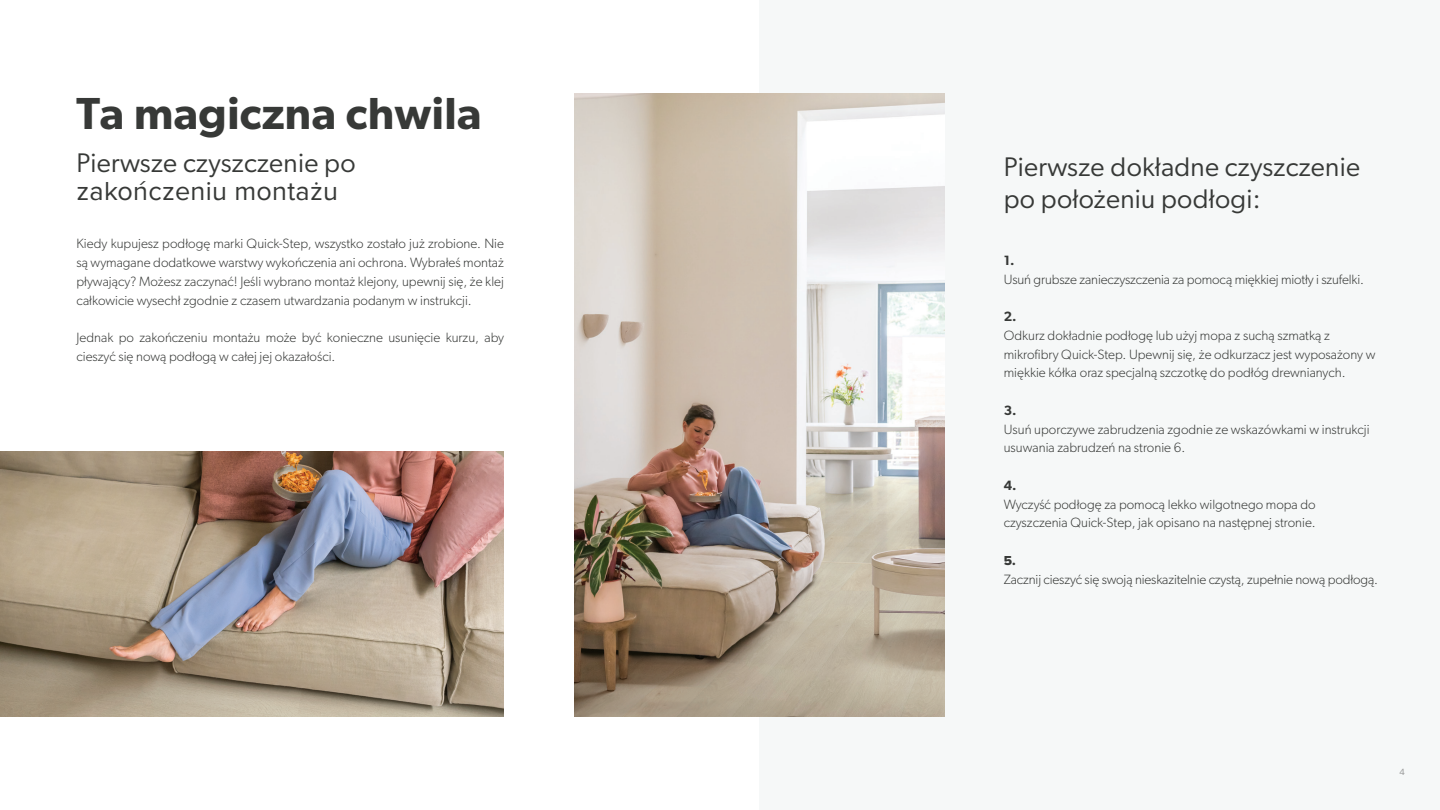
<style>
.page{position:relative;width:1440px;height:810px;background:#fff}
.page>*{position:absolute;margin:0;border:0;box-sizing:border-box;transform-origin:0 0}
.t1{font:600 45px "Gibson";letter-spacing:.01em;color:#373937}
.t2{font:27px/32.4px "Gibson";letter-spacing:.01em;color:#373937}
.t3{font:27px "Proxima Nova";letter-spacing:.01em;color:#373937}
.t4{font:300 13.5px/18.8px "Gibson";color:#373937}
.t5{font:600 13.5px "Gibson";color:#373937}
.t6{font:13.5px "Proxima Nova Extrabld";color:#373937}
.t7{font:9px "Gibson";color:#9d9e9e}
</style>
<div class="page">
<div style="left:760px;top:0;width:680px;height:810px;background:#f6f8f8"></div>
<img style="left:575px;top:93px;width:370px;height:624px">
<img style="left:0;top:452px;width:504px;height:265px">
<h1 class="t1" style="left:76px;top:87px;width:407px">Ta magiczna chwila</h1>
<h2 class="t2" style="left:76px;top:146px;width:281px">Pierwsze czyszczenie po</h2>
<h2 class="t3" style="left:76px;top:171px;width:263px">zakończeniu montażu</h2>
<p class="t4" style="left:76px;top:234px;width:429px;text-align:justify">Kiedy kupujesz podłogę marki Quick-Step, wszystko zostało już zrobione. Nie są wymagane dodatkowe warstwy wykończenia ani ochrona. Wybrałeś montaż pływający? Możesz zaczynać! Jeśli wybrano montaż klejony, upewnij się, że klej całkowicie wysechł zgodnie z czasem utwardzania podanym w instrukcji.</p>
<p class="t4" style="left:76px;top:328px;width:429px">Jednak po zakończeniu montażu może być konieczne usunięcie kurzu, aby cieszyć się nową podłogą w całej jej okazałości.</p>
<h2 class="t2" style="left:1004px;top:150px;width:358px">Pierwsze dokładne czyszczenie po położeniu podłogi:</h2>
<p class="t5" style="left:1004px;top:252px;width:12px">1.</p>
<p class="t4" style="left:1004px;top:269px;width:362px">Usuń grubsze zanieczyszczenia za pomocą miękkiej miotły i szufelki.</p>
<p class="t5" style="left:1004px;top:308px;width:14px">2.</p>
<p class="t4" style="left:1004px;top:326px;width:373px">Odkurz dokładnie podłogę lub użyj mopa z suchą szmatką z mikrofibry Quick-Step. Upewnij się, że odkurzacz jest wyposażony w miękkie kółka oraz specjalną szczotkę do podłóg drewnianych.</p>
<p class="t5" style="left:1004px;top:402px;width:14px">3.</p>
<p class="t4" style="left:1004px;top:419px;width:367px">Usuń uporczywe zabrudzenia zgodnie ze wskazówkami w instrukcji usuwania zabrudzeń na stronie 6.</p>
<p class="t5" style="left:1004px;top:477px;width:14px">4.</p>
<p class="t4" style="left:1004px;top:494px;width:314px">Wyczyść podłogę za pomocą lekko wilgotnego mopa do czyszczenia Quick-Step, jak opisano na następnej stronie.</p>
<p class="t6" style="left:1004px;top:550px;width:13px">5.</p>
<p class="t4" style="left:1004px;top:569px;width:376px">Zacznij cieszyć się swoją nieskazitelnie czystą, zupełnie nową podłogą.</p>
<p class="t7" style="left:1399px;top:766px;width:7px">4</p>
</div>
